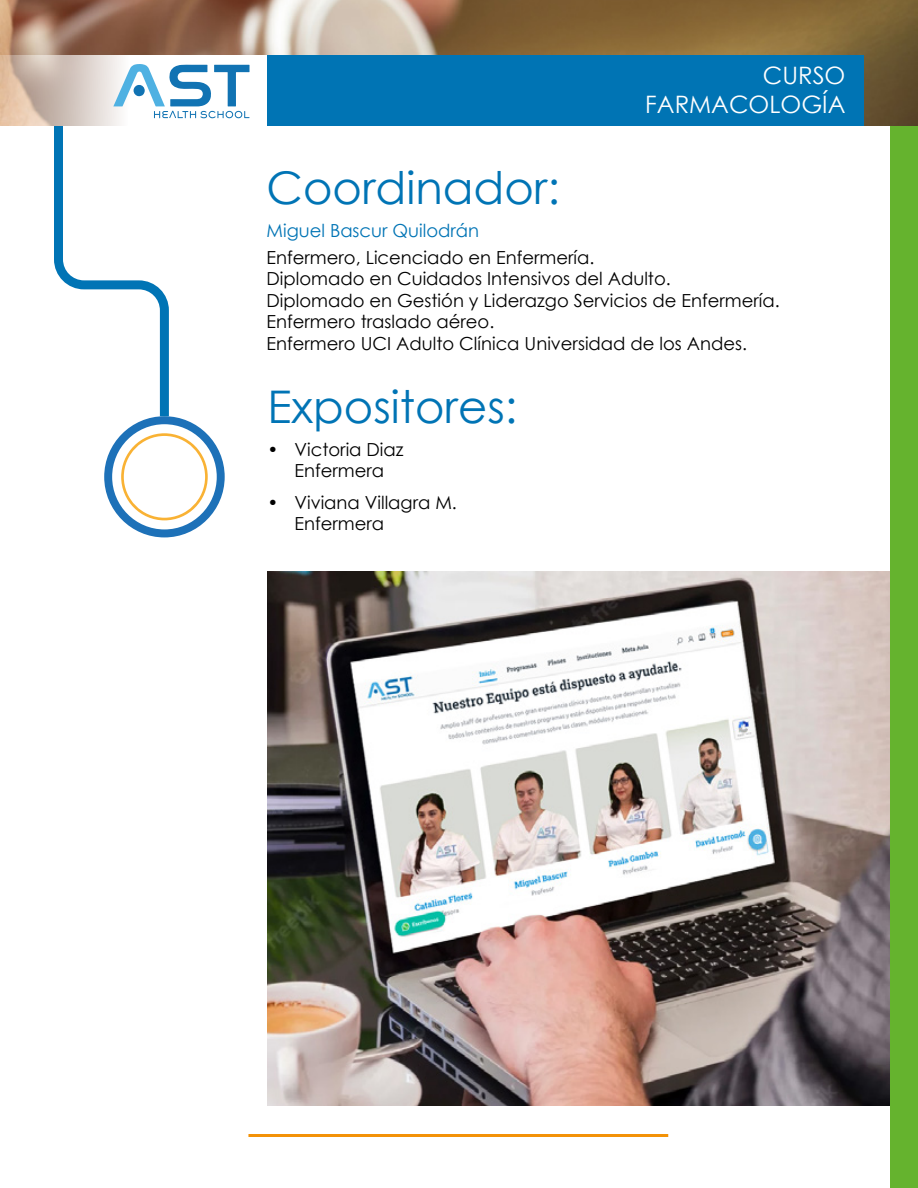
<style>
.page{position:relative;width:918px;height:1188px;background:#fff}
.page>*{position:absolute;margin:0;border:0;box-sizing:border-box;transform-origin:0 0}
.t1{font:45px "Century Gothic";color:#0074b5}
.t2{font:24px/28.8px "Century Gothic";color:#fff;text-align:right}
.t3{font:18px/21.6px "Century Gothic";color:#000}
.t4{font:18px "Century Gothic";color:#0074b5}
</style>
<div class="page">
<img style="left:267px;top:572px;width:623px;height:534px">
<hr style="left:248px;top:1134px;width:420px;height:3px;background:#f39207">
<div style="left:890px;top:0;width:28px;height:1188px;background:#65b32e"></div>
<img style="left:0;top:0;width:918px;height:126px">
<svg style="left:0;top:55px;width:268px;height:71px"></svg>
<div style="left:268px;top:55px;width:596px;height:71px;background:#0074b4"></div>
<svg style="left:50px;top:64px;width:200px;height:473px"></svg>
<h1 class="t1" style="left:267px;top:157px;width:295px">Coordinador:</h1>
<p class="t4" style="left:267px;top:218px;width:214px">Miguel Bascur Quilodrán</p>
<h2 class="t2" style="left:645px;top:60px;width:202px">CURSO<br>FARMACOLOGÍA</h2>
<p class="t3" style="left:267px;top:246px;width:515px">Enfermero, Licenciado en Enfermería.<br>Diplomado en Cuidados Intensivos del Adulto.<br>Diplomado en Gestión y Liderazgo Servicios de Enfermería.<br>Enfermero traslado aéreo.<br>Enfermero UCI Adulto Clínica Universidad de los Andes.</p>
<h1 class="t1" style="left:267px;top:375px;width:251px">Expositores:</h1>
<p class="t3" style="left:267px;top:438px;width:138px;text-align:center">• Victoria Diaz<br>Enfermera</p>
<p class="t3" style="left:294px;top:491px;width:164px;text-indent:-27px">• Viviana Villagra M.<br>Enfermera</p>
</div>
